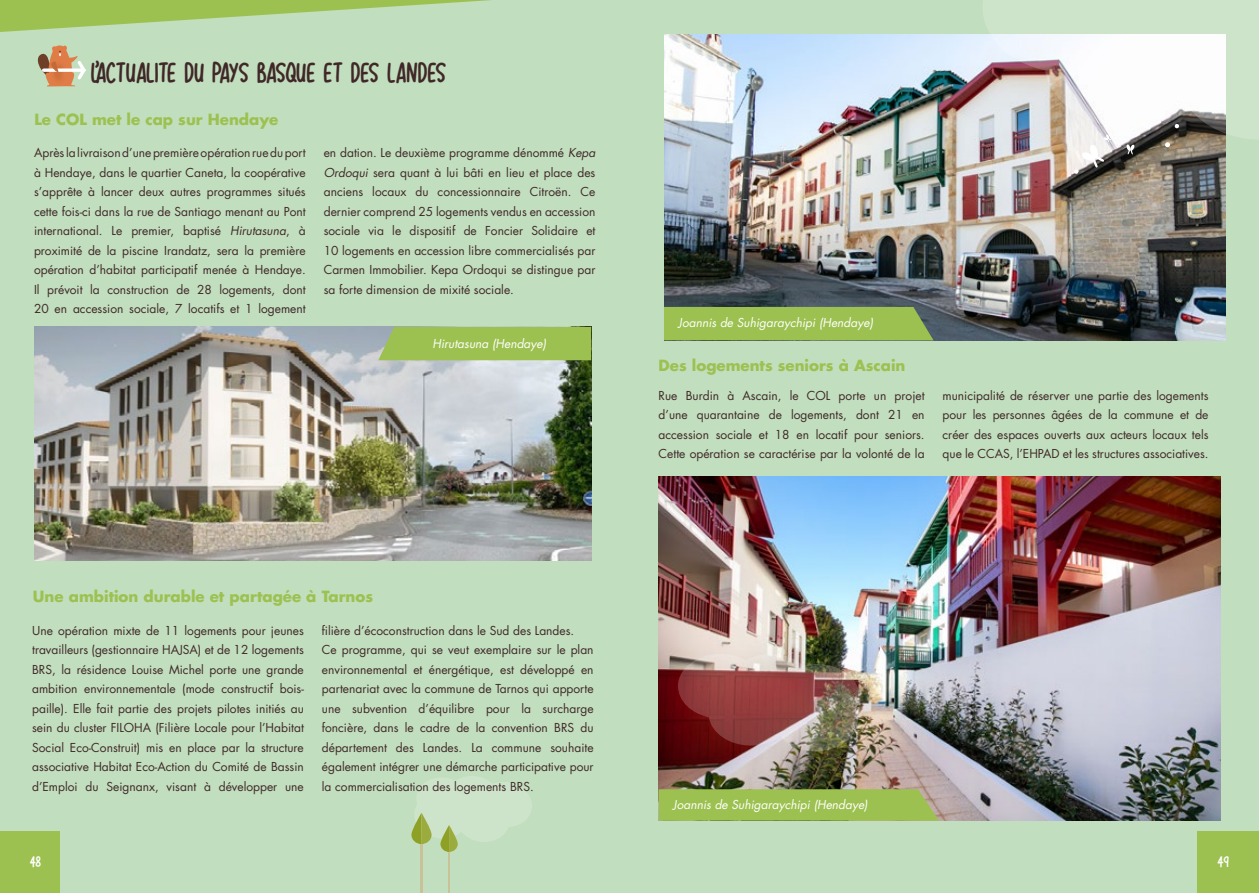
<style>
.page{position:relative;width:1259px;height:893px;background:#c1debe}
.page>*{position:absolute;margin:0;border:0;box-sizing:border-box;transform-origin:0 0}
.t1{font:22.5px "Lovehearts XYZ";letter-spacing:-.03em;color:#402828}
.t2{font:700 15px "Futura LT";color:#9cc150}
.t3{font:12px/19.5px "Futura LT";color:#402828;text-align:justify}
.t4{font:italic 12px "Futura LT";color:#fff}
.t5{font:12px "Lovehearts XYZ";color:#fff}
.s1{font-style:italic}
</style>
<div class="page">
<img style="left:35px;top:327px;width:556px;height:234px">
<img style="left:664px;top:34px;width:561px;height:306px">
<img style="left:658px;top:476px;width:562px;height:345px">
<div style="left:0;top:832px;width:60px;height:61px;background:#9cc150"></div>
<div style="left:1197px;top:832px;width:62px;height:61px;background:#9cc150"></div>
<hr style="left:420px;top:840px;width:3px;height:53px;background:#c9c299">
<hr style="left:448px;top:848px;width:2px;height:45px;background:#c9c299">
<svg style="left:411px;top:776px;width:121px;height:76px"></svg>
<svg style="left:0;top:0;width:491px;height:32px"></svg>
<div style="left:664px;top:307px;width:269px;height:33px;background:#9cc150"></div>
<svg style="left:658px;top:789px;width:281px;height:32px;background:#9cbe53"></svg>
<div style="left:378px;top:327px;width:213px;height:33px;background:#9cc150"></div>
<img style="left:678px;top:654px;width:181px;height:97px">
<img style="left:982px;top:0;width:277px;height:174px">
<svg style="left:38px;top:45px;width:48px;height:42px"></svg>
<h1 class="t1" style="left:91px;top:60px;width:55px">L’ACTUALITE</h1>
<h1 class="t1" style="left:184px;top:60px;width:263px">DU PAyS BASQUE ET DES LANDES</h1>
<p class="t2" style="left:35px;top:110px;width:245px">Le COL met le cap sur Hendaye</p>
<p class="t3" style="left:34px;top:143px;width:273px">Après la livraison d’une première opération rue du port à Hendaye, dans le quartier Caneta, la coopérative s’apprête à lancer deux autres programmes situés cette fois-ci dans la rue de Santiago menant au Pont international. Le premier, baptisé <span class="s1">Hirutasuna</span>, à proximité de la piscine Irandatz, sera la première opération d’habitat participatif menée à Hendaye.<br>Il prévoit la construction de 28 logements, dont 20 en accession sociale, 7 locatifs et 1 logement</p>
<p class="t3" style="left:324px;top:143px;width:273px">en dation. Le deuxième programme dénommé <span class="s1">Kepa Ordoqui</span> sera quant à lui bâti en lieu et place des anciens locaux du concessionnaire Citroën. Ce dernier comprend 25 logements vendus en accession sociale via le dispositif de Foncier Solidaire et 10 logements en accession libre commercialisés par Carmen Immobilier. Kepa Ordoqui se distingue par sa forte dimension de mixité sociale.</p>
<p class="t4" style="left:432px;top:336px;width:115px">Hirutasuna (Hendaye)</p>
<p class="t2" style="left:33px;top:587px;width:342px">Une ambition durable et partagée à Tarnos</p>
<p class="t3" style="left:32px;top:621px;width:273px">Une opération mixte de 11 logements pour jeunes travailleurs (gestionnaire HAJSA) et de 12 logements BRS, la résidence Louise Michel porte une grande ambition environnementale (mode constructif bois&shy;paille). Elle fait partie des projets pilotes initiés au sein du cluster FILOHA (Filière Locale pour l’Habitat Social Eco-Construit) mis en place par la structure associative Habitat Eco-Action du Comité de Bassin d’Emploi du Seignanx, visant à développer une</p>
<p class="t3" style="left:322px;top:621px;width:273px;text-align:left">filière d’écoconstruction dans le Sud des Landes.<br>Ce programme, qui se veut exemplaire sur le plan environnemental et énergétique, est développé en partenariat avec la commune de Tarnos qui apporte une subvention d’équilibre pour la surcharge foncière, dans le cadre de la convention BRS du département des Landes. La commune souhaite également intégrer une démarche participative pour la commercialisation des logements BRS.</p>
<p class="t4" style="left:678px;top:314px;width:196px">Joannis de Suhigaraychipi (Hendaye)</p>
<p class="t2" style="left:658px;top:355px;width:248px">Des logements seniors à Ascain</p>
<p class="t3" style="left:658px;top:386px;width:267px">Rue Burdin à Ascain, le COL porte un projet d’une quarantaine de logements, dont 21 en accession sociale et 18 en locatif pour seniors.<br>Cette opération se caractérise par la volonté de la</p>
<p class="t3" style="left:942px;top:386px;width:267px">municipalité de réserver une partie des logements pour les personnes âgées de la commune et de créer des espaces ouverts aux acteurs locaux tels que le CCAS, l’EHPAD et les structures associatives.</p>
<p class="t4" style="left:673px;top:797px;width:196px">Joannis de Suhigaraychipi (Hendaye)</p>
<p class="t5" style="left:30px;top:855px;width:13px">48</p>
<p class="t5" style="left:1217px;top:855px;width:13px">49</p>
</div>
